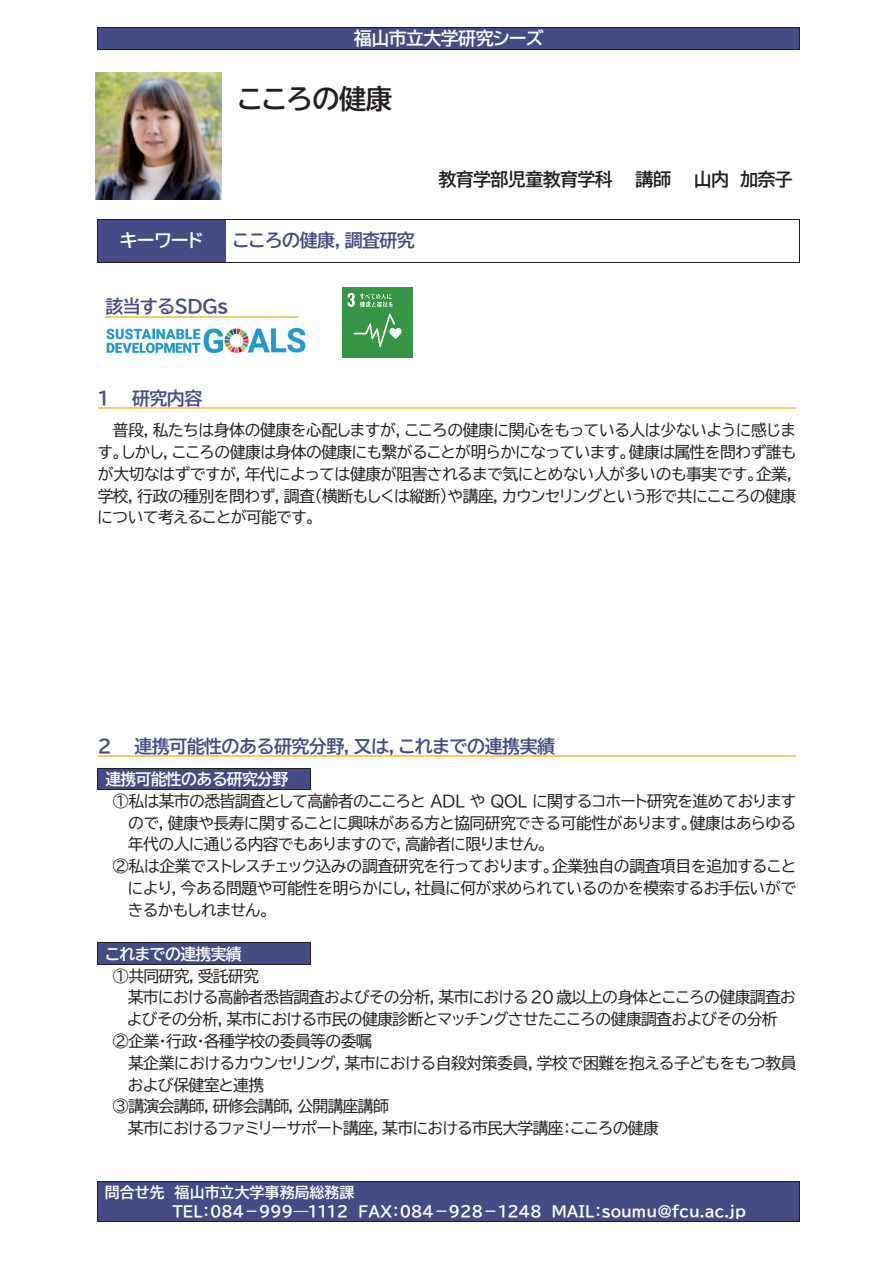
<style>
.page{position:relative;width:893px;height:1263px;background:#fff}
.page>*{position:absolute;margin:0;border:0;box-sizing:border-box;transform-origin:0 0}
.t1{font:27px "BIZ UDP Gothic Bold";letter-spacing:-.01em;color:#231f20}
.t2{font:18px "BIZ UDP Gothic Bold";letter-spacing:-.03em;color:#444b85}
.t3{font:18px "BIZ UDP Gothic Bold";letter-spacing:-.03em;color:#231f20}
.t4{font:18px "BIZ UDP Gothic Bold";letter-spacing:-.03em;color:#fff}
.t5{font:15.9px/21.8px "BIZ UDP Gothic";letter-spacing:-.025em;color:#231f20;text-align:justify}
.t6{font:15.9px "BIZ UDP Gothic";letter-spacing:-.045em;color:#231f20}
.t7{font:15.9px "BIZ UDP Gothic Bold";letter-spacing:-.045em;color:#fff}
.t8{font:15px/19.5px "BIZ UDP Gothic Bold";color:#fff}
</style>
<div class="page">
<div style="left:105px;top:1182px;width:687px;height:19px;background:#444b85"></div>
<div style="left:105px;top:1201px;width:687px;height:20px;background:#444b85"></div>
<hr style="left:98px;top:1181px;width:701px;height:1px;background:#231f20">
<hr style="left:97px;top:1182px;width:1px;height:39px;background:#231f20">
<hr style="left:98px;top:1221px;width:701px;height:1px;background:#231f20">
<hr style="left:799px;top:1182px;width:1px;height:39px;background:#231f20">
<img style="left:106px;top:327px;width:200px;height:27px">
<div style="left:105px;top:28px;width:687px;height:21px;background:#444b85"></div>
<hr style="left:98px;top:28px;width:701px;height:1px;background:#231f20">
<svg style="left:97px;top:28px;width:2px;height:22px"></svg>
<hr style="left:99px;top:49px;width:700px;height:1px;background:#231f20">
<svg style="left:799px;top:28px;width:1px;height:22px"></svg>
<div style="left:98px;top:220px;width:127px;height:42px;background:#444b85"></div>
<hr style="left:98px;top:219px;width:127px;height:1px;background:#231f20">
<hr style="left:226px;top:219px;width:573px;height:1px;background:#231f20">
<hr style="left:97px;top:220px;width:1px;height:42px;background:#231f20">
<hr style="left:98px;top:262px;width:127px;height:1px;background:#231f20">
<hr style="left:225px;top:262px;width:574px;height:1px;background:#231f20">
<hr style="left:799px;top:220px;width:1px;height:42px;background:#231f20">
<hr style="left:105px;top:316px;width:193px;height:1px;background:#f6cc70">
<hr style="left:98px;top:407px;width:697px;height:2px;background:#f6cc70">
<hr style="left:98px;top:755px;width:697px;height:2px;background:#f6cc70">
<div style="left:98px;top:768px;width:212px;height:21px;background:#444b85"></div>
<hr style="left:98px;top:768px;width:212px;height:1px;background:#231f20">
<svg style="left:97px;top:768px;width:1px;height:22px"></svg>
<hr style="left:98px;top:789px;width:212px;height:1px;background:#231f20">
<svg style="left:310px;top:768px;width:1px;height:22px"></svg>
<div style="left:98px;top:943px;width:212px;height:22px;background:#444b85"></div>
<hr style="left:98px;top:942px;width:212px;height:1px;background:#231f20">
<svg style="left:97px;top:942px;width:1px;height:23px"></svg>
<hr style="left:98px;top:964px;width:212px;height:1px;background:#231f20">
<svg style="left:310px;top:942px;width:1px;height:23px"></svg>
<img style="left:343px;top:287px;width:69px;height:70px">
<img style="left:96px;top:72px;width:125px;height:128px">
<p class="t4" style="left:354px;top:29px;width:191px">福山市立大学研究シーズ</p>
<h1 class="t1" style="left:238px;top:85px;width:156px">こころの健康</h1>
<p class="t4" style="left:120px;top:231px;width:85px">キーワード</p>
<p class="t2" style="left:233px;top:231px;width:184px">こころの健康，調査研究</p>
<p class="t2" style="left:105px;top:298px;width:124px">該当するＳＤＧｓ</p>
<p class="t3" style="left:438px;top:170px;width:176px">教育学部児童教育学科</p>
<p class="t3" style="left:635px;top:170px;width:37px">講師</p>
<p class="t3" style="left:694px;top:170px;width:101px">山内 加奈子</p>
<p class="t2" style="left:98px;top:389px;width:13px">１</p>
<p class="t2" style="left:132px;top:389px;width:72px">研究内容</p>
<p class="t5" style="left:98px;top:419px;width:700px;text-indent:15px">普段，私たちは身体の健康を心配しますが，こころの健康に関心をもっている人は少ないように感じます。しかし，こころの健康は身体の健康にも繋がることが明らかになっています。健康は属性を問わず誰もが大切なはずですが，年代によっては健康が阻害されるまで気にとめない人が多いのも事実です。企業，学校，行政の種別を問わず，調査（横断もしくは縦断）や講座，カウンセリングという形で共にこころの健康について考えることが可能です。</p>
<p class="t2" style="left:98px;top:737px;width:15px">２</p>
<p class="t2" style="left:134px;top:737px;width:422px">連携可能性のある研究分野，又は，これまでの連携実績</p>
<p class="t7" style="left:105px;top:771px;width:184px">連携可能性のある研究分野</p>
<p class="t5" style="left:113px;top:790px;width:684px">①私は某市の悉皆調査として高齢者のこころと ADL や QOL に関するコホート研究を進めております</p>
<p class="t5" style="left:128px;top:812px;width:670px">ので，健康や長寿に関することに興味がある方と協同研究できる可能性があります。健康はあらゆる</p>
<p class="t5" style="left:128px;top:833px;width:421px">年代の人に通じる内容でもありますので，高齢者に限りません。</p>
<p class="t5" style="left:113px;top:855px;width:685px">②私は企業でストレスチェック込みの調査研究を行っております。企業独自の調査項目を追加すること</p>
<p class="t5" style="left:128px;top:877px;width:670px">により，今ある問題や可能性を明らかにし，社員に何が求められているのかを模索するお手伝いがで</p>
<p class="t5" style="left:128px;top:899px;width:143px">きるかもしれません。</p>
<p class="t7" style="left:105px;top:946px;width:138px">これまでの連携実績</p>
<p class="t6" style="left:113px;top:968px;width:148px">①共同研究，受託研究</p>
<p class="t5" style="left:128px;top:986px;width:669px">某市における高齢者悉皆調査およびその分析，某市における20 歳以上の身体とこころの健康調査お</p>
<p class="t5" style="left:127px;top:1008px;width:652px">よびその分析，某市における市民の健康診断とマッチングさせたこころの健康調査およびその分析</p>
<p class="t6" style="left:113px;top:1033px;width:260px">②企業・行政・各種学校の委員等の委嘱</p>
<p class="t5" style="left:128px;top:1052px;width:670px">某企業におけるカウンセリング，某市における自殺対策委員，学校で困難を抱える子どもをもつ教員</p>
<p class="t5" style="left:128px;top:1074px;width:138px">および保健室と連携</p>
<p class="t6" style="left:113px;top:1098px;width:278px">③講演会講師，研修会講師，公開講座講師</p>
<p class="t5" style="left:128px;top:1117px;width:532px">某市におけるファミリーサポート講座，某市における市民大学講座：こころの健康</p>
<p class="t8" style="left:172px;top:1182px;width:575px;text-indent:-67px">問合せ先 福山市立大学事務局総務課<br>TEL：０８４－９９９―１１１2 FAX：０８４－９２８－１２４８ MAIL：soumu@fcu.ac.jp</p>
</div>
